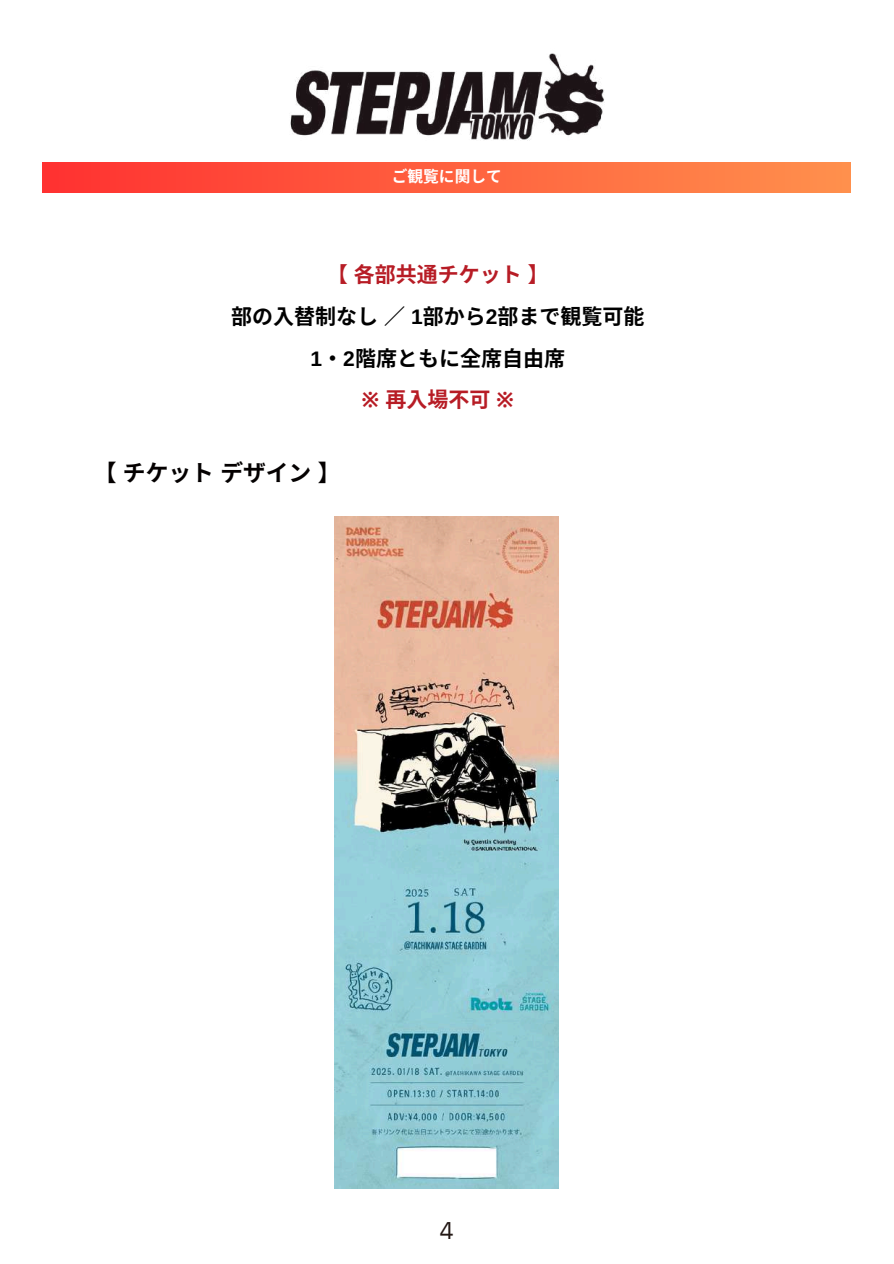
<style>
.page{position:relative;width:894px;height:1264px;background:#fff}
.page>*{position:absolute;margin:0;border:0;box-sizing:border-box;transform-origin:0 0}
.t1{font:24.15px "IBM Plex Sans";color:#231815}
.t2{font:700 22.8px "Noto Sans CJ Ksc";color:#040000}
.t3{font:700 21px/41.7px "Noto Sans CJ Ksc";color:#000;text-align:center}
.t4{font:700 15.75px "Noto Sans CJ Ksc";color:#fff}
.s1{color:#b71c25}
.s2{font-family:"Arimo"}
.s3{font-family:"Noto Sans";color:#b71c25}
</style>
<div class="page">
<div style="left:43px;top:162px;width:807px;height:30px;background:linear-gradient(to right,#ff3131,#ff904d)"></div>
<img style="left:288px;top:53px;width:316px;height:124px">
<img style="left:335px;top:516px;width:223px;height:672px">
<p class="t4" style="left:391px;top:163px;width:112px">ご観覧に関して</p>
<p class="t3" style="left:231px;top:253px;width:413px"><span class="s1">【各部共通チケット】<br></span>部の入替制なし／ <span class="s2">1</span>部から<span class="s2">2</span>部まで観覧可能<br><span class="s2">1</span>・<span class="s2">2</span>階席ともに全席自由席<br><span class="s3">※</span> <span class="s1">再入場不可</span> <span class="s3">※</span></p>
<p class="t2" style="left:94px;top:454px;width:248px">【チケットデザイン】</p>
<p class="t1" style="left:439px;top:1214px;width:16px">4</p>
</div>
